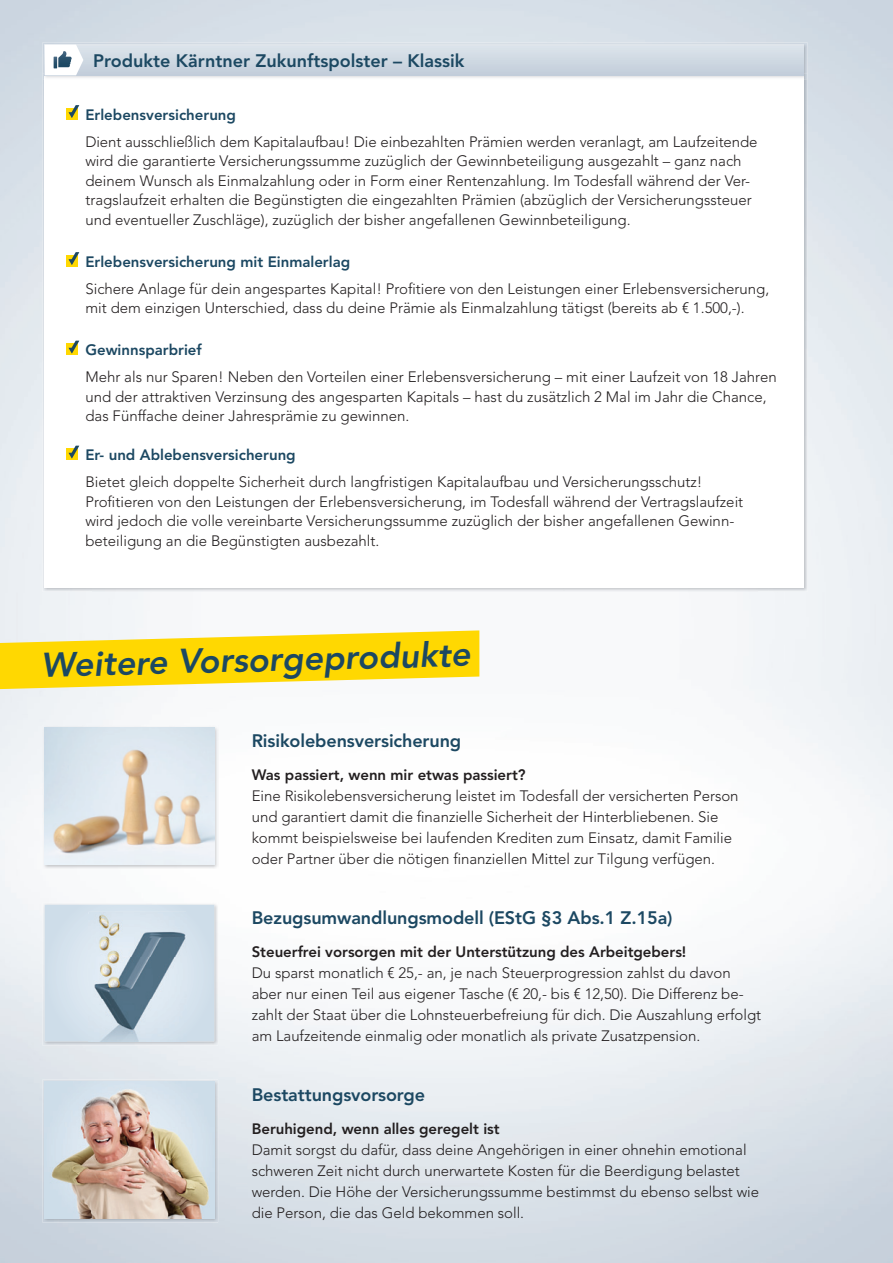
<style>
.page{position:relative;width:893px;height:1263px;background:#fff}
.page>*{position:absolute;margin:0;border:0;box-sizing:border-box;transform-origin:0 0}
.t1{font:italic 800 34.2px "Avenir LT Pro";color:#1c4862}
.t2{font:800 18px "Avenir LT Pro";letter-spacing:-.005em;color:#1c4862}
.t3{font:300 15px/19.5px "Avenir LT Pro";color:#231f20}
.t4{font:800 15px "Avenir LT Pro";color:#231f20}
.t5{font:800 15px "Avenir LT Pro";color:#1c4862}
</style>
<div class="page">
<img style="left:42px;top:79px;width:51px;height:513px">
<img style="left:757px;top:79px;width:50px;height:513px">
<div style="left:45px;top:75px;width:759px;height:513px;background:#fff"></div>
<div style="left:66px;top:108px;width:11px;height:12px;background:#ffd801"></div>
<svg style="left:69px;top:105px;width:10px;height:13px"></svg>
<div style="left:66px;top:255px;width:11px;height:12px;background:#ffd801"></div>
<svg style="left:69px;top:252px;width:10px;height:13px"></svg>
<svg style="left:66px;top:344px;width:11px;height:11px"></svg>
<svg style="left:69px;top:341px;width:10px;height:12px"></svg>
<svg style="left:66px;top:449px;width:11px;height:11px"></svg>
<svg style="left:69px;top:446px;width:10px;height:12px"></svg>
<img style="left:42px;top:42px;width:765px;height:31px">
<div style="left:45px;top:45px;width:759px;height:30px;background:#d0dae3"></div>
<svg style="left:45px;top:45px;width:38px;height:30px"></svg>
<svg style="left:0;top:630px;width:479px;height:59px"></svg>
<img style="left:42px;top:726px;width:176px;height:142px">
<img style="left:45px;top:728px;width:169px;height:136px">
<img style="left:42px;top:902px;width:176px;height:143px">
<svg style="left:45px;top:905px;width:169px;height:136px;background:#d2e0eb"></svg>
<img style="left:88px;top:912px;width:98px;height:3px">
<img style="left:88px;top:1041px;width:98px;height:1px">
<img style="left:88px;top:915px;width:98px;height:126px">
<img style="left:42px;top:1079px;width:176px;height:143px">
<img style="left:45px;top:1082px;width:169px;height:136px">
<p class="t2" style="left:93px;top:50px;width:373px">Produkte Kärntner Zukunftspolster – Klassik</p>
<p class="t5" style="left:85px;top:105px;width:152px">Erlebensversicherung</p>
<p class="t3" style="left:85px;top:132px;width:674px">Dient ausschließlich dem Kapitalaufbau! Die einbezahlten Prämien werden veranlagt, am Laufzeitende wird die garantierte Versicherungssumme zuzüglich der Gewinnbeteiligung ausgezahlt – ganz nach deinem Wunsch als Einmalzahlung oder in Form einer Rentenzahlung. Im Todesfall während der Ver&shy;tragslaufzeit erhalten die Begünstigten die eingezahlten Prämien (abzüglich der Versicherungssteuer und eventueller Zuschläge), zuzüglich der bisher angefallenen Gewinnbeteiligung.</p>
<p class="t5" style="left:85px;top:252px;width:266px">Erlebensversicherung mit Einmalerlag</p>
<p class="t3" style="left:85px;top:279px;width:685px">Sichere Anlage für dein angespartes Kapital! Profitiere von den Leistungen einer Erlebensversicherung, mit dem einzigen Unterschied, dass du deine Prämie als Einmalzahlung tätigst (bereits ab € 1.500,-).</p>
<p class="t5" style="left:85px;top:341px;width:118px">Gewinnsparbrief</p>
<p class="t3" style="left:85px;top:367px;width:693px">Mehr als nur Sparen! Neben den Vorteilen einer Erlebensversicherung – mit einer Laufzeit von 18 Jahren und der attraktiven Verzinsung des angesparten Kapitals – hast du zusätzlich 2 Mal im Jahr die Chance, das Fünffache deiner Jahresprämie zu gewinnen.</p>
<p class="t5" style="left:85px;top:446px;width:212px">Er- und Ablebensversicherung</p>
<p class="t3" style="left:85px;top:472px;width:659px">Bietet gleich doppelte Sicherheit durch langfristigen Kapitalaufbau und Versicherungsschutz!<br>Profitieren von den Leistungen der Erlebensversicherung, im Todesfall während der Vertragslaufzeit wird jedoch die volle vereinbarte Versicherungssumme zuzüglich der bisher angefallenen Gewinn&shy;beteiligung an die Begünstigten ausbezahlt.</p>
<h1 class="t1" style="left:40px;top:647px;width:431px;rotate:-2deg">Weitere Vorsorgeprodukte</h1>
<p class="t2" style="left:252px;top:730px;width:211px">Risikolebensversicherung</p>
<p class="t4" style="left:252px;top:766px;width:275px">Was passiert, wenn mir etwas passiert?</p>
<p class="t3" style="left:252px;top:786px;width:488px;line-height:21px">Eine Risikolebensversicherung leistet im Todesfall der versicherten Person und garantiert damit die finanzielle Sicherheit der Hinterbliebenen. Sie kommt beispielsweise bei laufenden Krediten zum Einsatz, damit Familie oder Partner über die nötigen finanziellen Mittel zur Tilgung verfügen.</p>
<p class="t2" style="left:252px;top:907px;width:422px">Bezugsumwandlungsmodell (EStG §3 Abs.1 Z.15a)</p>
<p class="t4" style="left:252px;top:943px;width:436px">Steuerfrei vorsorgen mit der Unterstützung des Arbeitgebers!</p>
<p class="t3" style="left:252px;top:963px;width:511px;line-height:21px">Du sparst monatlich € 25,- an, je nach Steuerprogression zahlst du davon aber nur einen Teil aus eigener Tasche (€ 20,- bis € 12,50). Die Differenz be&shy;zahlt der Staat über die Lohnsteuerbefreiung für dich. Die Auszahlung erfolgt am Laufzeitende einmalig oder monatlich als private Zusatzpension.</p>
<p class="t2" style="left:252px;top:1084px;width:175px">Bestattungsvorsorge</p>
<p class="t4" style="left:252px;top:1120px;width:249px">Beruhigend, wenn alles geregelt ist</p>
<p class="t3" style="left:252px;top:1140px;width:509px;line-height:21px">Damit sorgst du dafür, dass deine Angehörigen in einer ohnehin emotional schweren Zeit nicht durch unerwartete Kosten für die Beerdigung belastet werden. Die Höhe der Versicherungssumme bestimmst du ebenso selbst wie die Person, die das Geld bekommen soll.</p>
</div>
